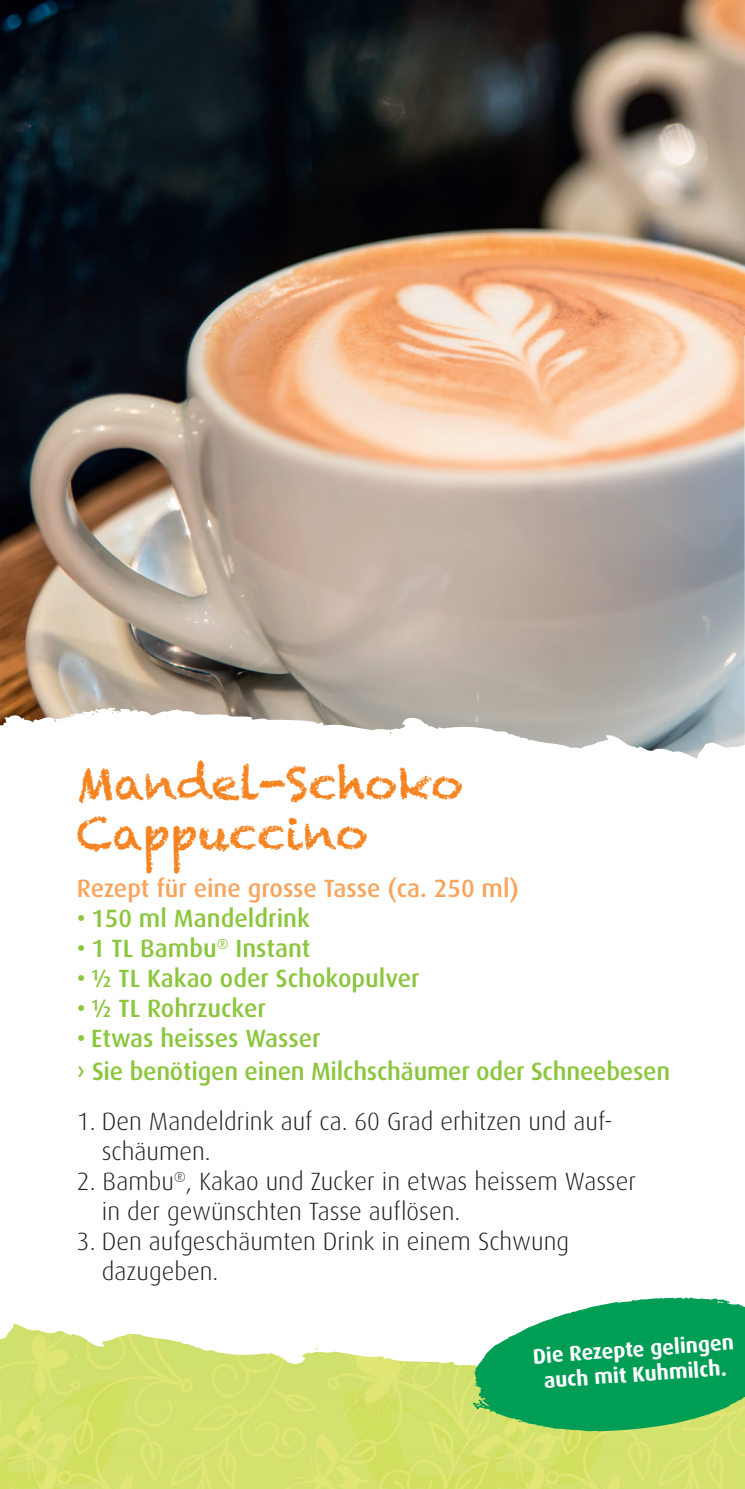
<style>
.page{position:relative;width:745px;height:1489px;background:#fff}
.page>*{position:absolute;margin:0;border:0;box-sizing:border-box;transform-origin:0 0}
.t1{font:45px/50px "Chalkduster";letter-spacing:-.005em;color:#f58320}
.t2{font:300 25px/30px "Dax";color:#231f20}
.t3{font:500 25px "Dax";color:#8bc63e}
.t4{font:500 25px "Dax";color:#f9a45d}
.t5{font:700 21.25px "Dax";color:#fff}
</style>
<div class="page">
<img style="left:0;top:1375px;width:744px;height:113px">
<img style="left:0;top:0;width:744px;height:706px">
<svg style="left:0;top:706px;width:744px;height:52px"></svg>
<svg style="left:0;top:1323px;width:472px;height:52px"></svg>
<svg style="left:744px;top:283px;width:1px;height:462px"></svg>
<svg style="left:472px;top:1297px;width:272px;height:134px;background:#30ae6b"></svg>
<p class="t1" style="left:76px;top:758px;width:388px">Mandel-Schoko<br>Cappuccino</p>
<p class="t4" style="left:77px;top:874px;width:443px">Rezept für eine grosse Tasse (ca. 250 ml)</p>
<p class="t3" style="left:77px;top:904px;width:234px">• 150 ml Mandeldrink</p>
<p class="t3" style="left:77px;top:934px;width:235px">• 1 TL Bambu<sup>®</sup> Instant</p>
<p class="t3" style="left:77px;top:964px;width:344px">• ½ TL Kakao oder Schokopulver</p>
<p class="t3" style="left:77px;top:994px;width:190px">• ½ TL Rohrzucker</p>
<p class="t3" style="left:77px;top:1024px;width:245px">• Etwas heisses Wasser</p>
<p class="t3" style="left:77px;top:1057px;width:594px">› Sie benötigen einen Milchschäumer oder Schneebesen</p>
<p class="t2" style="left:102px;top:1106px;width:512px;text-indent:-25px">1. Den Mandeldrink auf ca. 60 Grad erhitzen und auf&shy;schäumen.</p>
<p class="t2" style="left:77px;top:1166px;width:560px">2. Bambu<sup>®</sup>, Kakao und Zucker in etwas heissem Wasser</p>
<p class="t2" style="left:102px;top:1196px;width:360px">in der gewünschten Tasse auflösen.</p>
<p class="t2" style="left:77px;top:1226px;width:493px">3. Den aufgeschäumten Drink in einem Schwung</p>
<p class="t2" style="left:102px;top:1256px;width:118px">dazugeben.</p>
<p class="t5" style="left:531px;top:1344px;width:203px;rotate:-4deg">Die Rezepte gelingen</p>
<p class="t5" style="left:542px;top:1368px;width:184px;rotate:-4deg">auch mit Kuhmilch.</p>
</div>
